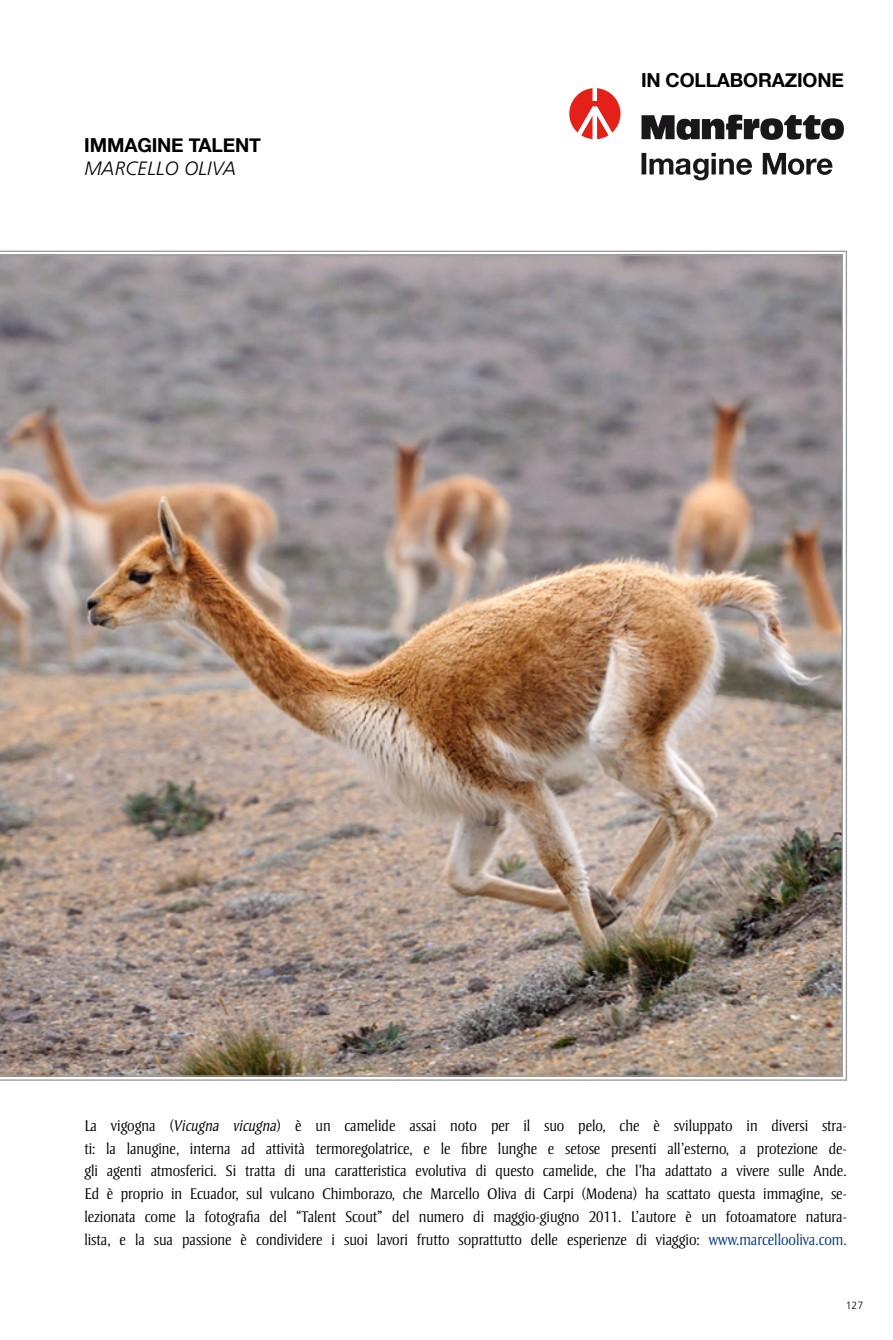
<style>
.page{position:relative;width:893px;height:1340px;background:#fff}
.page>*{position:absolute;margin:0;border:0;box-sizing:border-box;transform-origin:0 0}
.t1{font:700 19.25px "Helvetica Neue";letter-spacing:-.01em;color:#000}
.t2{font:italic 300 19.25px "Frutiger";color:#000}
.t3{font:300 15.75px/22.8px "Strayhorn";color:#000;text-align:justify}
.t4{font:300 10.5px "Frutiger";color:#000}
.s1{font-style:italic}
.s2{color:#003882}
</style>
<div class="page">
<img style="left:0;top:255px;width:843px;height:821px">
<svg style="left:569px;top:88px;width:51px;height:51px"></svg>
<svg style="left:641px;top:115px;width:203px;height:25px"></svg>
<svg style="left:641px;top:153px;width:192px;height:27px"></svg>
<p class="t1" style="left:84px;top:133px;width:79px">IMMAGINE</p>
<p class="t1" style="left:189px;top:133px;width:13px">TALENT</p>
<p class="t2" style="left:84px;top:157px;width:65px">MAR CELLO</p>
<p class="t2" style="left:184px;top:157px;width:53px">OLI VA</p>
<p class="t1" style="left:641px;top:68px;width:204px">IN COLLABORAZIONE</p>
<p class="t3" style="left:84px;top:1114px;width:764px">La vigogna (<span class="s1">Vicugna vicugna</span>) è un camelide assai noto per il suo pelo, che è sviluppato in diversi stra&shy;ti: la lanugine, interna ad attività termoregolatrice, e le fibre lunghe e setose presenti all’esterno, a protezione de&shy;gli agenti atmosferici. Si tratta di una caratteristica evolutiva di questo camelide, che l’ha adattato a vivere sulle Ande.<br>Ed è proprio in Ecuador, sul vulcano Chimborazo, che Marcello Oliva di Carpi (Modena) ha scattato questa immagine, se&shy;lezionata come la fotografia del “Talent Scout” del numero di maggio-giugno 2011. L’autore è un fotoamatore natura&shy;lista, e la sua passione è condividere i suoi lavori frutto soprattutto delle esperienze di viaggio: <span class="s2">www.marcellooliva.com.</span></p>
<p class="t4" style="left:846px;top:1299px;width:19px">127</p>
</div>
